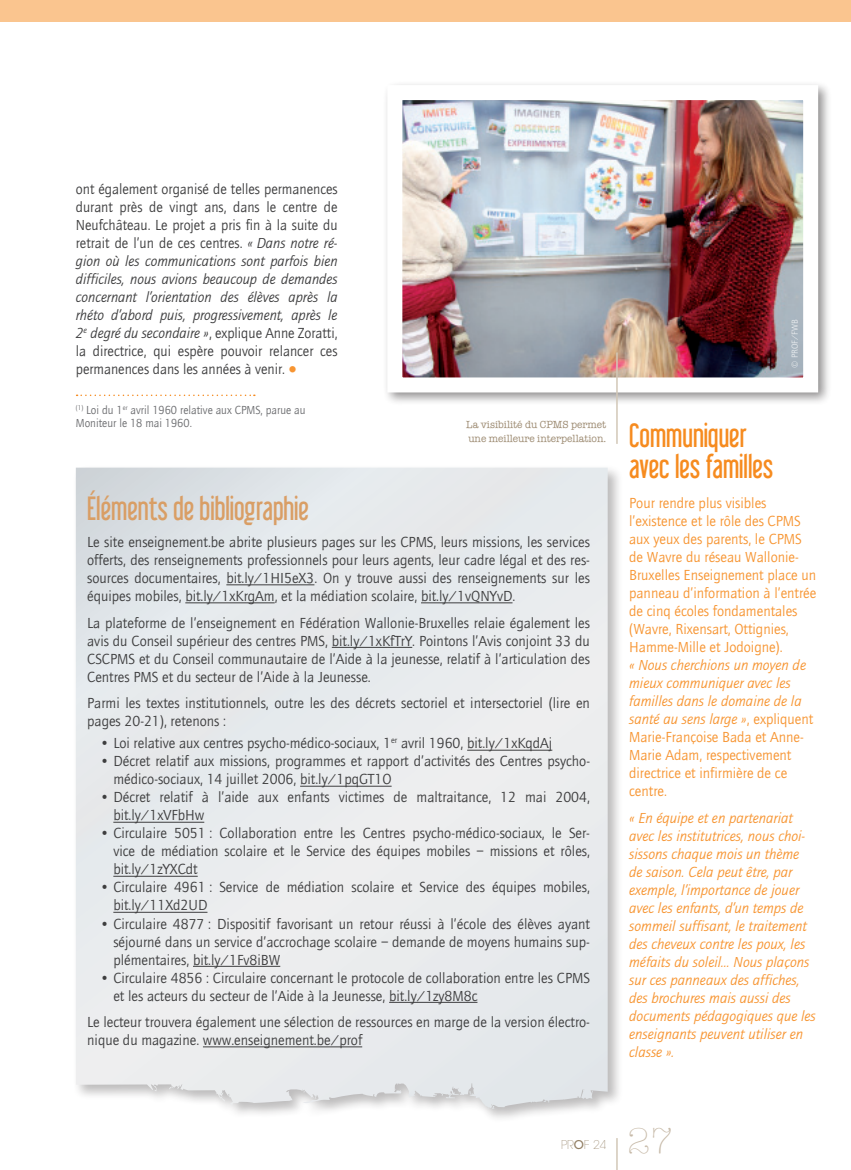
<style>
.page{position:relative;width:851px;height:1170px;background:#fff}
.page>*{position:absolute;margin:0;border:0;box-sizing:border-box;transform-origin:0 0}
.t1{font:300 37.5px "American Typewriter";color:#c7baa8}
.TITRE_-_PETIT__1_col{font:30px/30px "Libel Suit";color:#f68b1f;scale:.96 1}
.TEXTE{font:30px "Libel Suit";color:#d99e65;scale:.96 1}
.TEXTE-2{font:15px/18px "Quay Sans";color:#3e3e3f}
.TEXTE_-_COLONNE_ALIG{font:15px/18px "Quay Sans";color:#f79532}
.TEXTE_-_COLONNE_ALIG-2{font:italic 15px/18px "Quay Sans";color:#f79532}
.NOTE_DE_BAS_DE_PAGE{font:12px/13.5px "Quay Sans";color:#6c6d70}
.t2{font:200 12px "Avant Garde";color:#938065}
.LEGENDE_PHOTO{font:10.5px/13.5px "American Typewriter";color:#9d8b72;scale:.96 1}
.t3{font:9px "Quay Sans";color:#fff}
.s1{font-style:italic}
.s2{font-size:22.5px;color:#f79532}
.s3{font-weight:500}
</style>
<div class="page">
<div style="left:73px;top:464px;width:550px;height:659px;background:#231f20;opacity:.3"></div>
<svg style="left:76px;top:467px;width:382px;height:637px;background:#e6e9eb"></svg>
<svg style="left:77px;top:394px;width:178px;height:2px"></svg>
<div style="left:382px;top:80px;width:449px;height:325px;background:#231f20;opacity:.5"></div>
<img style="left:403px;top:101px;width:399px;height:275px">
<hr style="left:226px;top:584px;width:88px;height:1px;background:#3e3e3f">
<hr style="left:185px;top:602px;width:90px;height:1px;background:#3e3e3f">
<hr style="left:421px;top:602px;width:91px;height:1px;background:#3e3e3f">
<hr style="left:332px;top:647px;width:80px;height:1px;background:#3e3e3f">
<hr style="left:467px;top:749px;width:85px;height:1px;background:#3e3e3f">
<hr style="left:300px;top:785px;width:91px;height:1px;background:#3e3e3f">
<hr style="left:113px;top:821px;width:91px;height:1px;background:#3e3e3f">
<hr style="left:113px;top:875px;width:85px;height:1px;background:#3e3e3f">
<hr style="left:113px;top:911px;width:94px;height:1px;background:#3e3e3f">
<hr style="left:193px;top:965px;width:87px;height:1px;background:#3e3e3f">
<hr style="left:389px;top:1001px;width:88px;height:1px;background:#3e3e3f">
<hr style="left:203px;top:1046px;width:159px;height:1px;background:#3e3e3f">
<hr style="left:616px;top:352px;width:1px;height:92px;background:#d2c7b7">
<hr style="left:616px;top:1137px;width:1px;height:32px;background:#d2c7b7">
<div style="left:0;top:0;width:850px;height:21px;background:#fac58f"></div>
<p class="TEXTE-2" style="left:76px;top:180px;width:263px;text-align:justify">ont également organisé de telles permanences durant près de vingt ans, dans le centre de Neufchâteau. Le projet a pris fin à la suite du retrait de l’un de ces centres. <span class="s1">« Dans notre ré&shy;gion où les communications sont parfois bien difficiles, nous avions beaucoup de demandes concernant l’orientation des élèves après la rhéto d’abord puis, progressivement, après le 2</span><sup>e</sup> <span class="s1">degré du secondaire »</span>, explique Anne Zoratti, la directrice, qui espère pouvoir relancer ces permanences dans les années à venir.<span class="s2">•</span></p>
<p class="NOTE_DE_BAS_DE_PAGE" style="left:76px;top:403px;width:231px"><sup>(1)</sup> Loi du 1<sup>er</sup> avril 1960 relative aux CPMS, parue au<br>Moniteur le 18 mai 1960.</p>
<p class="LEGENDE_PHOTO" style="left:466px;top:418px;width:147px">La visibilité du CPMS permet une meilleure interpellation.</p>
<p class="TEXTE" style="left:87px;top:491px;width:232px">Éléments de bibliographie</p>
<p class="TEXTE-2" style="left:87px;top:533px;width:504px;text-align:justify">Le site enseignement.be abrite plusieurs pages sur les CPMS, leurs missions, les services offerts, des renseignements professionnels pour leurs agents, leur cadre légal et des res&shy;sources documentaires, bit.ly/1HI5eX3. On y trouve aussi des renseignements sur les équipes mobiles, bit.ly/1xKrgAm, et la médiation scolaire, bit.ly/1vQNYvD.</p>
<p class="TEXTE-2" style="left:87px;top:613px;width:504px;text-align:justify">La plateforme de l’enseignement en Fédération Wallonie-Bruxelles relaie également les avis du Conseil supérieur des centres PMS, bit.ly/1xKfTrY. Pointons l’Avis conjoint 33 du CSCPMS et du Conseil communautaire de l’Aide à la jeunesse, relatif à l’articulation des Centres PMS et du secteur de l’Aide à la Jeunesse.</p>
<p class="TEXTE-2" style="left:87px;top:694px;width:504px">Parmi les textes institutionnels, outre les des décrets sectoriel et intersectoriel (lire en pages 20-21), retenons :</p>
<p class="TEXTE-2" style="left:100px;top:734px;width:454px">• Loi relative aux centres psycho-médico-sociaux, 1<sup>er</sup> avril 1960, bit.ly/1xKqdAj</p>
<p class="TEXTE-2" style="left:113px;top:752px;width:478px;text-indent:-13px">• Décret relatif aux missions, programmes et rapport d’activités des Centres psycho&shy;médico-sociaux, 14 juillet 2006, bit.ly/1pqGT1O</p>
<p class="TEXTE-2" style="left:113px;top:788px;width:478px;text-indent:-13px">• Décret relatif à l’aide aux enfants victimes de maltraitance, 12 mai 2004, bit.ly/1xVFbHw</p>
<p class="TEXTE-2" style="left:113px;top:824px;width:478px;text-align:justify;text-indent:-13px">• Circulaire 5051 : Collaboration entre les Centres psycho-médico-sociaux, le Ser&shy;vice de médiation scolaire et le Service des équipes mobiles – missions et rôles, bit.ly/1zYXCdt</p>
<p class="TEXTE-2" style="left:113px;top:878px;width:478px;text-indent:-13px">• Circulaire 4961 : Service de médiation scolaire et Service des équipes mobiles, bit.ly/11Xd2UD</p>
<p class="TEXTE-2" style="left:113px;top:914px;width:478px;text-align:justify;text-indent:-13px">• Circulaire 4877 : Dispositif favorisant un retour réussi à l’école des élèves ayant séjourné dans un service d’accrochage scolaire – demande de moyens humains sup&shy;plémentaires, bit.ly/1Fv8iBW</p>
<p class="TEXTE-2" style="left:113px;top:968px;width:478px;text-indent:-13px">• Circulaire 4856 : Circulaire concernant le protocole de collaboration entre les CPMS et les acteurs du secteur de l’Aide à la Jeunesse, bit.ly/1zy8M8c</p>
<p class="TEXTE-2" style="left:87px;top:1013px;width:504px">Le lecteur trouvera également une sélection de ressources en marge de la version électro&shy;nique du magazine. www.enseignement.be/prof</p>
<p class="t3" style="left:789px;top:367px;width:50px;rotate:-90deg">© PROF/FWB</p>
<p class="TITRE_-_PETIT__1_col" style="left:629px;top:421px;width:152px">Communiquer avec les familles</p>
<p class="TEXTE_-_COLONNE_ALIG" style="left:629px;top:494px;width:189px">Pour rendre plus visibles l’existence et le rôle des CPMS aux yeux des parents, le CPMS de Wavre du réseau Wallonie-<br>Bruxelles Enseignement place un panneau d’information à l’entrée de cinq écoles fondamentales (Wavre, Rixensart, Ottignies,<br>Hamme-Mille et Jodoigne).<br><span class="s1">« Nous cherchions un moyen de mieux communiquer avec les familles dans le domaine de la santé au sens large »</span>, expliquent<br>Marie-Françoise Bada et Anne-<br>Marie Adam, respectivement directrice et infirmière de ce centre.</p>
<p class="TEXTE_-_COLONNE_ALIG-2" style="left:629px;top:809px;width:188px">« En équipe et en partenariat avec les institutrices, nous choi&shy;sissons chaque mois un thème de saison. Cela peut être, par exemple, l’importance de jouer avec les enfants, d’un temps de sommeil suffisant, le traitement des cheveux contre les poux, les méfaits du soleil… Nous plaçons sur ces panneaux des affiches, des brochures mais aussi des documents pédagogiques que les enseignants peuvent utiliser en classe ».</p>
<p class="t2" style="left:561px;top:1137px;width:47px">PR<span class="s3">O</span>F 24</p>
<h1 class="t1" style="left:627px;top:1112px;width:47px">27</h1>
</div>
